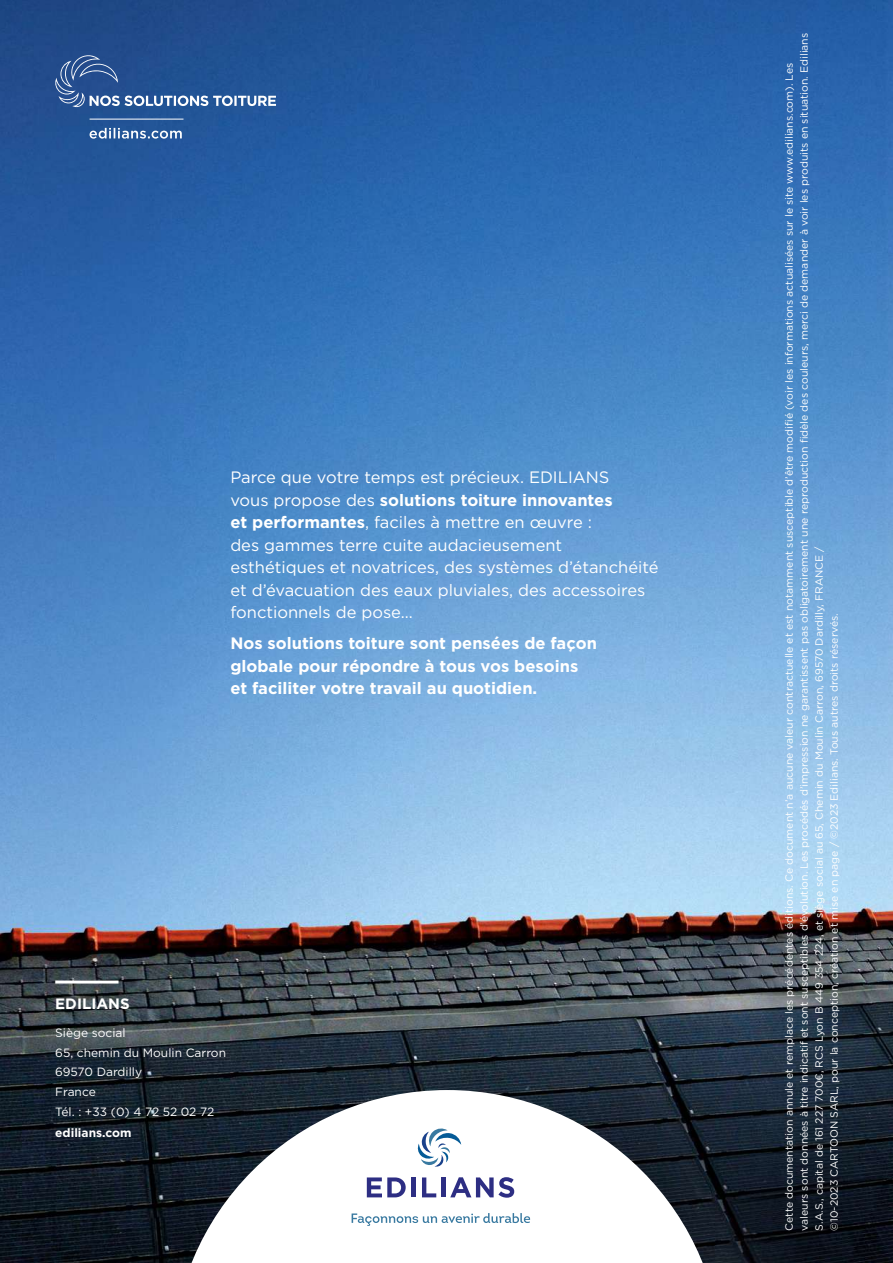
<style>
.page{position:relative;width:893px;height:1263px;background:#fff}
.page>*{position:absolute;margin:0;border:0;box-sizing:border-box;transform-origin:0 0}
.t1{font:16.5px/22.5px "Gotham";color:#fff}
.t2{font:700 16.5px/22.5px "Gotham";color:#fff}
.t3{font:700 15px "Gotham";color:#fff}
.t4{font:12px/19.8px "Gotham";color:#fff}
.t5{font:700 12px "Gotham";color:#fff}
.t6{font:10.5px/15px "Gotham";color:#fff}
.s1{font-weight:700}
</style>
<div class="page">
<img style="left:0;top:0;width:893px;height:1263px">
<svg style="left:172px;top:1090px;width:550px;height:173px"></svg>
<svg style="left:417px;top:1127px;width:44px;height:40px"></svg>
<svg style="left:367px;top:1177px;width:39px;height:20px"></svg>
<div style="left:411px;top:1177px;width:5px;height:20px;background:#2d2e83"></div>
<svg style="left:422px;top:1177px;width:14px;height:20px"></svg>
<div style="left:441px;top:1177px;width:5px;height:20px;background:#2d2e83"></div>
<svg style="left:450px;top:1177px;width:64px;height:21px"></svg>
<svg style="left:352px;top:1213px;width:178px;height:13px"></svg>
<hr style="left:90px;top:119px;width:93px;height:1px;background:#fff">
<svg style="left:90px;top:128px;width:92px;height:11px"></svg>
<svg style="left:54px;top:54px;width:222px;height:53px;background:#39629d"></svg>
<hr style="left:55px;top:980px;width:64px;height:3px;background:#fff">
<p class="t1" style="left:230px;top:466px;width:430px">Parce que votre temps est précieux. EDILIANS<br>vous propose des <span class="s1">solutions toiture innovantes<br>et performantes</span>, faciles à mettre en œuvre :<br>des gammes terre cuite audacieusement esthétiques et novatrices, des systèmes d’étanchéité et d’évacuation des eaux pluviales, des accessoires fonctionnels de pose...</p>
<h1 class="t2" style="left:230px;top:632px;width:368px">Nos solutions toiture sont pensées de façon globale pour répondre à tous vos besoins et faciliter votre travail au quotidien.</h1>
<h2 class="t3" style="left:55px;top:995px;width:76px">EDILIANS</h2>
<p class="t4" style="left:55px;top:1023px;width:172px">Siège social<br>65, chemin du Moulin Carron<br>69570 Dardilly<br>France<br>Tél. : +33 (0) 4 72 52 02 72</p>
<p class="t5" style="left:55px;top:1125px;width:78px">edilians.com</p>
<p class="t6" style="left:781px;top:1230px;width:1199px;rotate:-90deg">Cette documentation annule et remplace les précédentes éditions. Ce document n’a aucune valeur contractuelle et est notamment susceptible d’être modifié (voir les informations actualisées sur le site www.edilians.com). Les valeurs sont données à titre indicatif et sont susceptibles d’évolution. Les procédés d’impression ne garantissent pas obligatoirement une reproduction fidèle des couleurs, merci de demander à voir les produits en situation. Edilians S.A.S., capital de 161 227 700€, RCS Lyon B 449 354 224, et siège social au 65, Chemin du Moulin Carron, 69570 Dardilly, FRANCE /<br>©10-2023 CARTOON SARL, pour la conception, création et mise en page / ©2023 Edilians. Tous autres droits réservés.</p>
</div>
